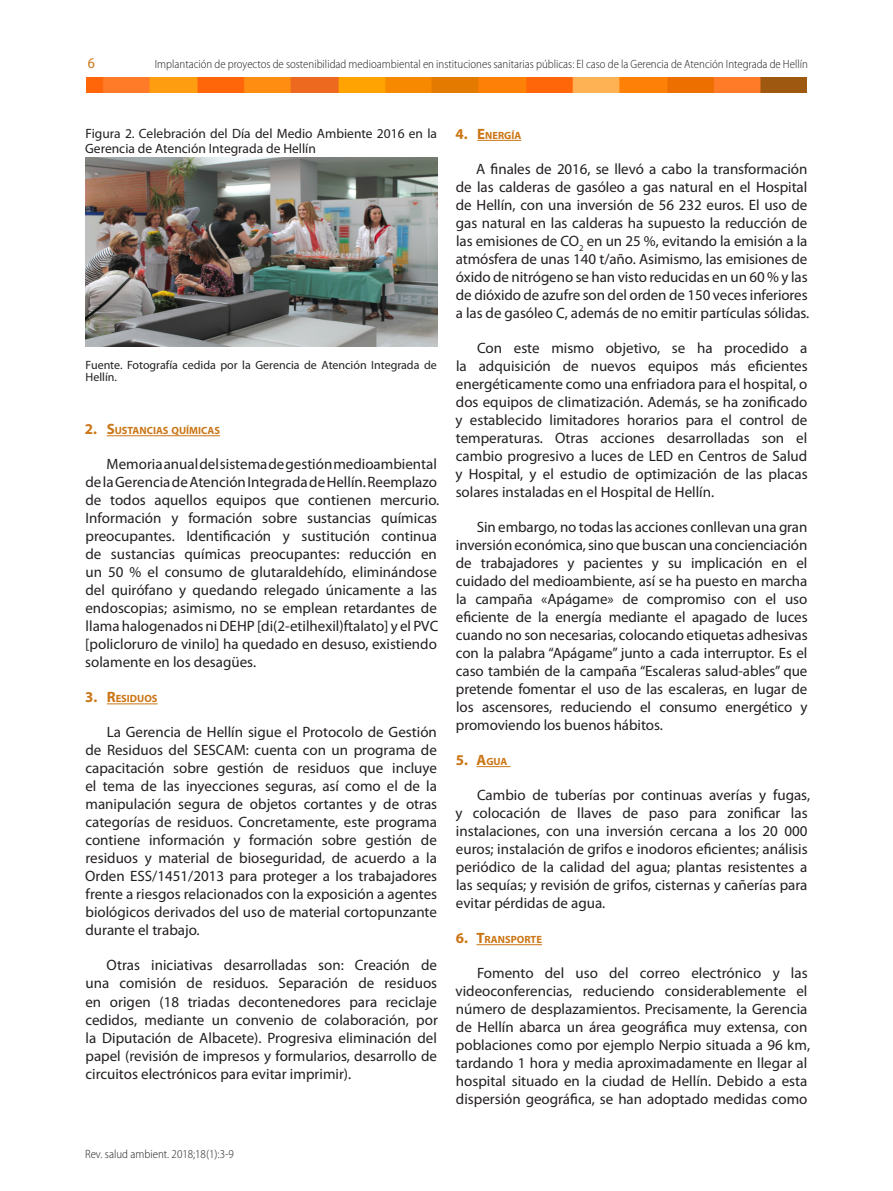
<style>
.page{position:relative;width:893px;height:1191px;background:#fff}
.page>*{position:absolute;margin:0;border:0;box-sizing:border-box;transform-origin:0 0}
.ARTICULO__texto{font:15px/18px "Myriad Pro";color:#231f20}
.t1{font:semi-condensed 15px "Myriad Pro";color:#cb7616}
.TABLA__título{font:13.5px/15px "Myriad Pro";color:#231f20}
.t2{font:300 semi-condensed 12px "Myriad Pro";color:#231f20}
.TABLA__pie{font:12px/12px "Myriad Pro";color:#231f20}
.t3{font:700 10.5px "Myriad Pro";color:#cb7616}
.s1{font-size:15px}
</style>
<div class="page">
<img style="left:86px;top:77px;width:721px;height:15px">
<hr style="left:107px;top:435px;width:113px;height:1px;background:#cb7616">
<hr style="left:107px;top:703px;width:51px;height:1px;background:#cb7616">
<img style="left:85px;top:158px;width:352px;height:189px">
<hr style="left:477px;top:140px;width:44px;height:1px;background:#cb7616">
<hr style="left:477px;top:766px;width:33px;height:1px;background:#cb7616">
<hr style="left:476px;top:944px;width:66px;height:1px;background:#cb7616">
<p class="t1" style="left:88px;top:54px;width:9px">6</p>
<p class="t2" style="left:155px;top:57px;width:655px">Implantación de proyectos de sostenibilidad medioambiental en instituciones sanitarias públicas: El caso de la Gerencia de Atención Integrada de Hellín</p>
<p class="TABLA__título" style="left:85px;top:125px;width:353px">Figura 2. Celebración del Día del Medio Ambiente 2016 en la<br>Gerencia de Atención Integrada de Hellín</p>
<p class="TABLA__pie" style="left:86px;top:359px;width:353px">Fuente. Fotografía cedida por la Gerencia de Atención Integrada de<br>Hellín.</p>
<p class="t3" style="left:85px;top:424px;width:136px"><span class="s1">2.</span> <span class="s1">S</span>USTANCIAS QUÍMICAS</p>
<p class="ARTICULO__texto" style="left:85px;top:455px;width:356px;text-indent:21px">Memoria anual del sistema de gestión medioambiental de la Gerencia de Atención Integrada de Hellín. Reemplazo de todos aquellos equipos que contienen mercurio.<br>Información y formación sobre sustancias químicas preocupantes. Identificación y sustitución continua de sustancias químicas preocupantes: reducción en un 50 % el consumo de glutaraldehído, eliminándose del quirófano y quedando relegado únicamente a las endoscopias; asimismo, no se emplean retardantes de llama halogenados ni DEHP [di(2-etilhexil)ftalato] y el PVC [policloruro de vinilo] ha quedado en desuso, existiendo solamente en los desagües.</p>
<p class="t3" style="left:85px;top:692px;width:73px"><span class="s1">3.</span> <span class="s1">R</span>ESIDUOS</p>
<p class="ARTICULO__texto" style="left:85px;top:723px;width:353px;text-align:justify;text-indent:21px">La Gerencia de Hellín sigue el Protocolo de Gestión de Residuos del SESCAM: cuenta con un programa de capacitación sobre gestión de residuos que incluye el tema de las inyecciones seguras, así como el de la manipulación segura de objetos cortantes y de otras categorías de residuos. Concretamente, este programa contiene información y formación sobre gestión de residuos y material de bioseguridad, de acuerdo a la Orden ESS/1451/2013 para proteger a los trabajadores frente a riesgos relacionados con la exposición a agentes biológicos derivados del uso de material cortopunzante durante el trabajo.</p>
<p class="ARTICULO__texto" style="left:85px;top:956px;width:354px;text-align:justify;text-indent:21px">Otras iniciativas desarrolladas son: Creación de una comisión de residuos. Separación de residuos en origen (18 triadas decontenedores para reciclaje cedidos, mediante un convenio de colaboración, por la Diputación de Albacete). Progresiva eliminación del papel (revisión de impresos y formularios, desarrollo de circuitos electrónicos para evitar imprimir).</p>
<p class="t3" style="left:455px;top:128px;width:67px"><span class="s1">4.</span> <span class="s1">E</span>NERGÍA</p>
<p class="ARTICULO__texto" style="left:456px;top:160px;width:355px;text-indent:20px">A finales de 2016, se llevó a cabo la transformación de las calderas de gasóleo a gas natural en el Hospital de Hellín, con una inversión de 56 232 euros. El uso de gas natural en las calderas ha supuesto la reducción de las emisiones de CO<sub>2</sub> en un 25 %, evitando la emisión a la atmósfera de unas 140 t/año. Asimismo, las emisiones de óxido de nitrógeno se han visto reducidas en un 60 % y las de dióxido de azufre son del orden de 150 veces inferiores a las de gasóleo C, además de no emitir partículas sólidas.</p>
<p class="ARTICULO__texto" style="left:455px;top:339px;width:354px;text-align:justify;text-indent:22px">Con este mismo objetivo, se ha procedido a la adquisición de nuevos equipos más eficientes energéticamente como una enfriadora para el hospital, o dos equipos de climatización. Además, se ha zonificado y establecido limitadores horarios para el control de temperaturas. Otras acciones desarrolladas son el cambio progresivo a luces de LED en Centros de Salud y Hospital, y el estudio de optimización de las placas solares instaladas en el Hospital de Hellín.</p>
<p class="ARTICULO__texto" style="left:456px;top:518px;width:353px;text-align:justify;text-indent:21px">Sin embargo, no todas las acciones conllevan una gran inversión económica, sino que buscan una concienciación de trabajadores y pacientes y su implicación en el cuidado del medioambiente, así se ha puesto en marcha la campaña «Apágame» de compromiso con el uso eficiente de la energía mediante el apagado de luces cuando no son necesarias, colocando etiquetas adhesivas con la palabra “Apágame” junto a cada interruptor. Es el caso también de la campaña “Escaleras salud-ables” que pretende fomentar el uso de las escaleras, en lugar de los ascensores, reduciendo el consumo energético y promoviendo los buenos hábitos.</p>
<p class="t3" style="left:456px;top:754px;width:53px"><span class="s1">5.</span> <span class="s1">A</span>GUA</p>
<p class="ARTICULO__texto" style="left:455px;top:786px;width:356px;text-indent:22px">Cambio de tuberías por continuas averías y fugas, y colocación de llaves de paso para zonificar las instalaciones, con una inversión cercana a los 20 000 euros; instalación de grifos e inodoros eficientes; análisis periódico de la calidad del agua; plantas resistentes a las sequías; y revisión de grifos, cisternas y cañerías para evitar pérdidas de agua.</p>
<p class="t3" style="left:456px;top:932px;width:88px"><span class="s1">6.</span> <span class="s1">T</span>RANSPORTE</p>
<p class="ARTICULO__texto" style="left:456px;top:964px;width:356px;text-indent:22px">Fomento del uso del correo electrónico y las videoconferencias, reduciendo considerablemente el número de desplazamientos. Precisamente, la Gerencia de Hellín abarca un área geográfica muy extensa, con poblaciones como por ejemplo Nerpio situada a 96 km, tardando 1 hora y media aproximadamente en llegar al hospital situado en la ciudad de Hellín. Debido a esta dispersión geográfica, se han adoptado medidas como</p>
<p class="t2" style="left:85px;top:1146px;width:150px">Rev. salud ambient. 2018;18(1):3-9</p>
</div>
